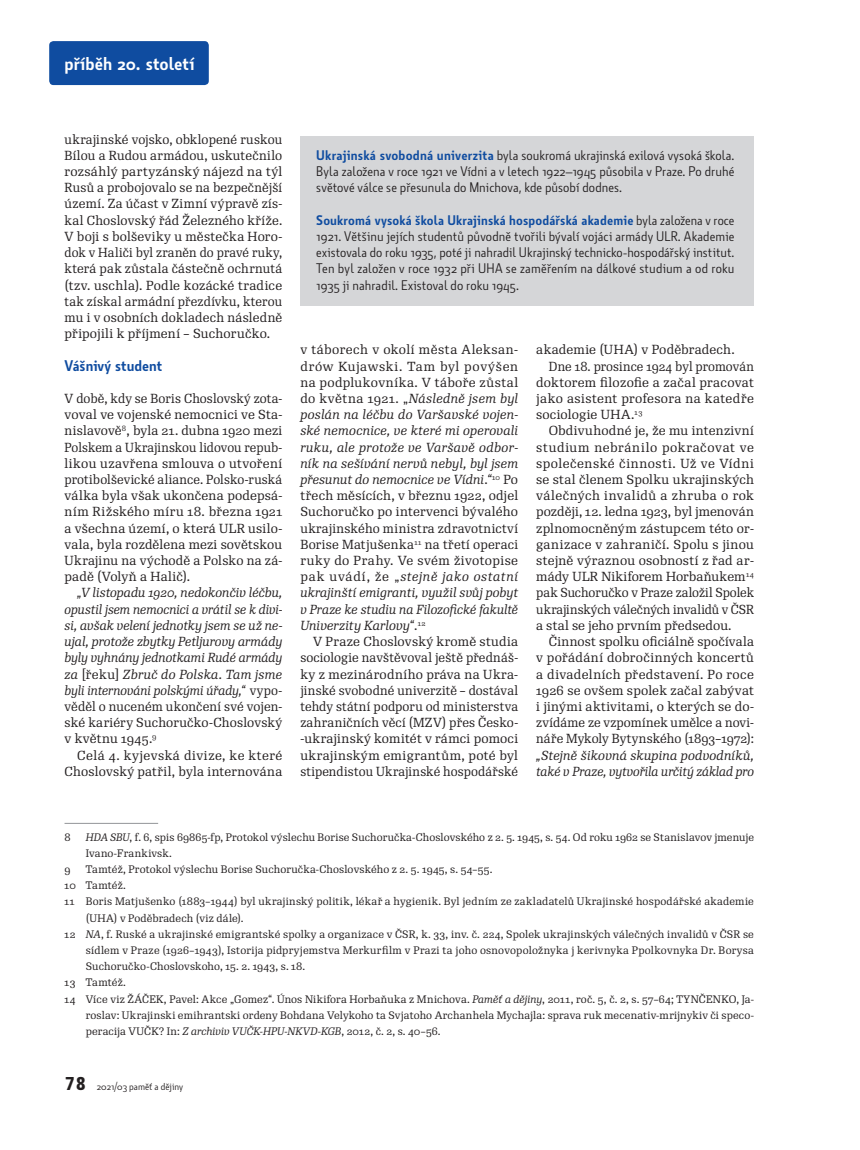
<style>
.page{position:relative;width:860px;height:1150px;background:#fff}
.page>*{position:absolute;margin:0;border:0;box-sizing:border-box;transform-origin:0 0}
.t1{font:600 18px "Botanika Std";color:#fff}
.t2{font:600 15px "Botanika Std";color:#0f4ca0}
.t3{font:13.5px/16.2px "Botanika Std";letter-spacing:.005em;color:#231f20;text-align:justify}
.t4{font:12.75px/16.2px "Re Public Std";letter-spacing:.015em;color:#231f20;text-align:justify}
.t5{font:italic 12.75px/16.2px "Re Public Std";letter-spacing:.005em;color:#231f20;text-align:justify}
.t6{font:12.75px/16.2px "Re Public Std";letter-spacing:.015em;color:#231f20;text-align:justify;scale:.96 1}
.t7{font:12.75px "Re Public Std";letter-spacing:.015em;color:#231f20;scale:.95 1}
.t8{font:12.75px "Re Public Std";letter-spacing:.04em;color:#231f20}
.t9{font:12.75px "Re Public Std";letter-spacing:.045em;color:#231f20}
.t10{font:12.75px "Re Public Std";letter-spacing:.035em;color:#231f20}
.t11{font:10.5px/16.2px "Re Public Std";letter-spacing:.015em;color:#231f20}
.t12{font:9.75px "Botanika Std";color:#231f20}
.s1{font-style:normal}
.s2{font-weight:600;color:#0f4ca0}
.s3{font-style:italic}
.s4{font-family:"Botanika Mono";font-weight:700;font-size:18px}
</style>
<div class="page">
<div style="left:49px;top:41px;width:160px;height:44px;background:#0f4ca0;border-radius:4px"></div>
<hr style="left:64px;top:823px;width:94px;height:1px;background:#939598">
<div style="left:300px;top:136px;width:453px;height:170px;background:#d5d6d8"></div>
<h1 class="t1" style="left:64px;top:51px;width:131px">příběh 20. století</h1>
<p class="t4" style="left:64px;top:131px;width:219px">ukrajinské vojsko, obklopené ruskou Bílou a Rudou armádou, uskutečnilo rozsáhlý partyzánský nájezd na týl Rusů a probojovalo se na bezpečnější území. Za účast v Zimní výpravě zís&shy;kal Choslovský řád Železného kříže.<br>V boji s bolševiky u městečka Horo&shy;dok v Haliči byl zraněn do pravé ruky, která pak zůstala částečně ochrnutá (tzv. uschla). Podle kozácké tradice tak získal armádní přezdívku, kterou mu i v osobních dokladech následně připojili k příjmení – Suchoručko.</p>
<p class="t2" style="left:64px;top:355px;width:99px">Vášnivý student</p>
<p class="t6" style="left:64px;top:390px;width:228px">V době, kdy se Boris Choslovský zota&shy;voval ve vojenské nemocnici ve Sta&shy;nislavově<sup>8</sup>, byla 21. dubna 1920 mezi Polskem a Ukrajinskou lidovou repub&shy;likou uzavřena smlouva o utvoření protibolševické aliance. Polsko-ruská válka byla však ukončena podepsá&shy;ním Rižského míru 18. března 1921 a všechna území, o která ULR usilo&shy;vala, byla rozdělena mezi sovětskou Ukrajinu na východě a Polsko na zá&shy;padě (Volyň a Halič).</p>
<p class="t5" style="left:64px;top:585px;width:219px;text-indent:13px">„V listopadu 1920, nedokončiv léčbu, opustil jsem nemocnici a vrátil se k divi&shy;si, avšak velení jednotky jsem se už ne&shy;ujal, protože zbytky Petljurovy armády byly vyhnány jednotkami Rudé armády za <span class="s1">[řeku]</span> Zbruč do Polska. Tam jsme byli internováni polskými úřady,“ <span class="s1">vypo&shy;věděl o nuceném ukončení své vojen&shy;ské kariéry Suchoručko-Choslovský v květnu 1945.</span><sup>9</sup></p>
<p class="t4" style="left:64px;top:747px;width:219px;text-align:right">Celá 4. kyjevská divize, ke které<br>Choslovský patřil, byla internována</p>
<p class="t3" style="left:316px;top:147px;width:419px"><span class="s2">Ukrajinská svobodná univerzita</span> byla soukromá ukrajinská exilová vysoká škola.<br>Byla založena v roce 1921 ve Vídni a v letech 1922–1945 působila v Praze. Po druhé světové válce se přesunula do Mnichova, kde působí dodnes.</p>
<p class="t3" style="left:316px;top:211px;width:419px"><span class="s2">Soukromá vysoká škola Ukrajinská hospodářská akademie</span> byla založena v roce 1921. Většinu jejích studentů původně tvořili bývalí vojáci armády ULR. Akademie existovala do roku 1935, poté ji nahradil Ukrajinský technicko-hospodářský institut.<br>Ten byl založen v roce 1932 při UHA se zaměřením na dálkové studium a od roku 1935 ji nahradil. Existoval do roku 1945.</p>
<p class="t5" style="left:300px;top:342px;width:219px"><span class="s1">v táborech v okolí města Aleksan&shy;drów Kujawski. Tam byl povýšen na podplukovníka. V táboře zůstal do května 1921. „</span>Následně jsem byl poslán na léčbu do Varšavské vojen&shy;ské nemocnice, ve které mi operovali ruku, ale protože ve Varšavě odbor&shy;ník na sešívání nervů nebyl, byl jsem přesunut do nemocnice ve Vídni<span class="s1">.</span>“<sup>10</sup> <span class="s1">Po třech měsících, v březnu 1922, odjel Suchoručko po intervenci bývalého ukrajinského ministra zdravotnictví Borise Matjušenka</span><sup>11</sup> <span class="s1">na třetí operaci ruky do Prahy. Ve svém životopise pak uvádí, že „</span>stejně jako ostatní ukrajinští emigranti, využil svůj pobyt v Praze ke studiu na Filozofické fakultě Univerzity Karlovy“<span class="s1">.</span><sup>12</sup></p>
<p class="t4" style="left:300px;top:633px;width:219px;text-indent:13px">V Praze Choslovský kromě studia sociologie navštěvoval ještě přednáš&shy;ky z mezinárodního práva na Ukra&shy;jinské svobodné univerzitě – dostával tehdy státní podporu od ministerstva zahraničních věcí (MZV) přes Česko--ukrajinský komitét v rámci pomoci ukrajinským emigrantům, poté byl stipendistou Ukrajinské hospodářské</p>
<p class="t4" style="left:536px;top:342px;width:200px">akademie (UHA) v Poděbradech.</p>
<p class="t7" style="left:548px;top:358px;width:217px">Dne 18. prosince 1924 byl promován</p>
<p class="t4" style="left:536px;top:374px;width:219px">doktorem filozofie a začal pracovat</p>
<p class="t4" style="left:536px;top:390px;width:219px">jako asistent profesora na katedře</p>
<p class="t4" style="left:536px;top:406px;width:108px">sociologie UHA.<sup>13</sup></p>
<p class="t4" style="left:548px;top:423px;width:206px">Obdivuhodné je, že mu intenzivní</p>
<p class="t9" style="left:536px;top:439px;width:219px">studium nebránilo pokračovat ve</p>
<p class="t8" style="left:536px;top:455px;width:219px">společenské činnosti. Už ve Vídni</p>
<p class="t4" style="left:536px;top:471px;width:219px">se stal členem Spolku ukrajinských</p>
<p class="t10" style="left:536px;top:487px;width:219px">válečných invalidů a zhruba o rok</p>
<p class="t4" style="left:536px;top:504px;width:219px">později, 12. ledna 1923, byl jmenován</p>
<p class="t4" style="left:536px;top:520px;width:219px">zplnomocněným zástupcem této or-</p>
<p class="t4" style="left:536px;top:536px;width:219px">ganizace v zahraničí. Spolu s jinou</p>
<p class="t4" style="left:536px;top:552px;width:219px">stejně výraznou osobností z řad ar-</p>
<p class="t4" style="left:536px;top:568px;width:219px">mády ULR Nikiforem Horbaňukem<sup>14</sup></p>
<p class="t6" style="left:536px;top:585px;width:228px">pak Suchoručko v Praze založil Spolek</p>
<p class="t7" style="left:536px;top:601px;width:231px">ukrajinských válečných invalidů v ČSR</p>
<p class="t4" style="left:536px;top:617px;width:197px">a stal se jeho prvním předsedou.</p>
<p class="t4" style="left:548px;top:633px;width:206px">Činnost spolku oficiálně spočívala</p>
<p class="t4" style="left:536px;top:649px;width:219px">v pořádání dobročinných koncertů</p>
<p class="t4" style="left:536px;top:666px;width:219px">a divadelních představení. Po roce</p>
<p class="t4" style="left:536px;top:682px;width:219px">1926 se ovšem spolek začal zabývat</p>
<p class="t4" style="left:536px;top:698px;width:219px">i jinými aktivitami, o kterých se do-</p>
<p class="t6" style="left:536px;top:714px;width:228px">zvídáme ze vzpomínek umělce a novi-</p>
<p class="t4" style="left:536px;top:730px;width:219px">náře Mykoly Bytynského (1893–1972):</p>
<p class="t5" style="left:536px;top:747px;width:219px">„Stejně šikovná skupina podvodníků, také v Praze, vytvořila určitý základ pro</p>
<p class="t11" style="left:64px;top:828px;width:8px">8</p>
<p class="t11" style="left:86px;top:828px;width:669px"><span class="s3">HDA SBU</span>, f. 6, spis 69865-fp, Protokol výslechu Borise Suchoručka-Choslovského z 2. 5. 1945, s. 54. Od roku 1962 se Stanislavov jmenuje<br>Ivano-Frankivsk.</p>
<p class="t11" style="left:64px;top:861px;width:8px">9</p>
<p class="t11" style="left:86px;top:861px;width:408px">Tamtéž, Protokol výslechu Borise Suchoručka-Choslovského z 2. 5. 1945, s. 54–55.</p>
<p class="t11" style="left:64px;top:877px;width:63px">10 Tamtéž.</p>
<p class="t11" style="left:64px;top:893px;width:690px">11 Boris Matjušenko (1883–1944) byl ukrajinský politik, lékař a hygienik. Byl jedním ze zakladatelů Ukrajinské hospodářské akademie</p>
<p class="t11" style="left:86px;top:909px;width:159px">(UHA) v Poděbradech (viz dále).</p>
<p class="t11" style="left:64px;top:926px;width:690px">12 <span class="s3">NA</span>, f. Ruské a ukrajinské emigrantské spolky a organizace v ČSR, k. 33, inv. č. 224, Spolek ukrajinských válečných invalidů v ČSR se</p>
<p class="t11" style="left:86px;top:942px;width:669px">sídlem v Praze (1926–1943), Istorija pidpryjemstva Merkurfilm v Prazi ta joho osnovopoložnyka j kerivnyka Ppolkovnyka Dr. Borysa</p>
<p class="t11" style="left:86px;top:958px;width:221px">Suchoručko-Choslovskoho, 15. 2. 1943, s. 18.</p>
<p class="t11" style="left:64px;top:974px;width:63px">13 Tamtéž.</p>
<p class="t11" style="left:64px;top:990px;width:690px">14 Více viz ŽÁČEK, Pavel: Akce „Gomez“. Únos Nikifora Horbaňuka z Mnichova. <span class="s3">Paměť a dějiny</span>, 2011, roč. 5, č. 2, s. 57–64; TYNČENKO, Ja-</p>
<p class="t11" style="left:86px;top:1007px;width:669px">roslav: Ukrajinski emihrantski ordeny Bohdana Velykoho ta Svjatoho Archanhela Mychajla: sprava ruk mecenativ-mrijnykiv či speco-</p>
<p class="t11" style="left:86px;top:1023px;width:356px">peracija VUČK? In: <span class="s3">Z archiviv VUČK-HPU-NKVD-KGB</span>, 2012, č. 2, s. 40–56.</p>
<p class="t12" style="left:64px;top:1080px;width:120px"><span class="s4">78</span> 2021/03 paměť a dějiny</p>
</div>
